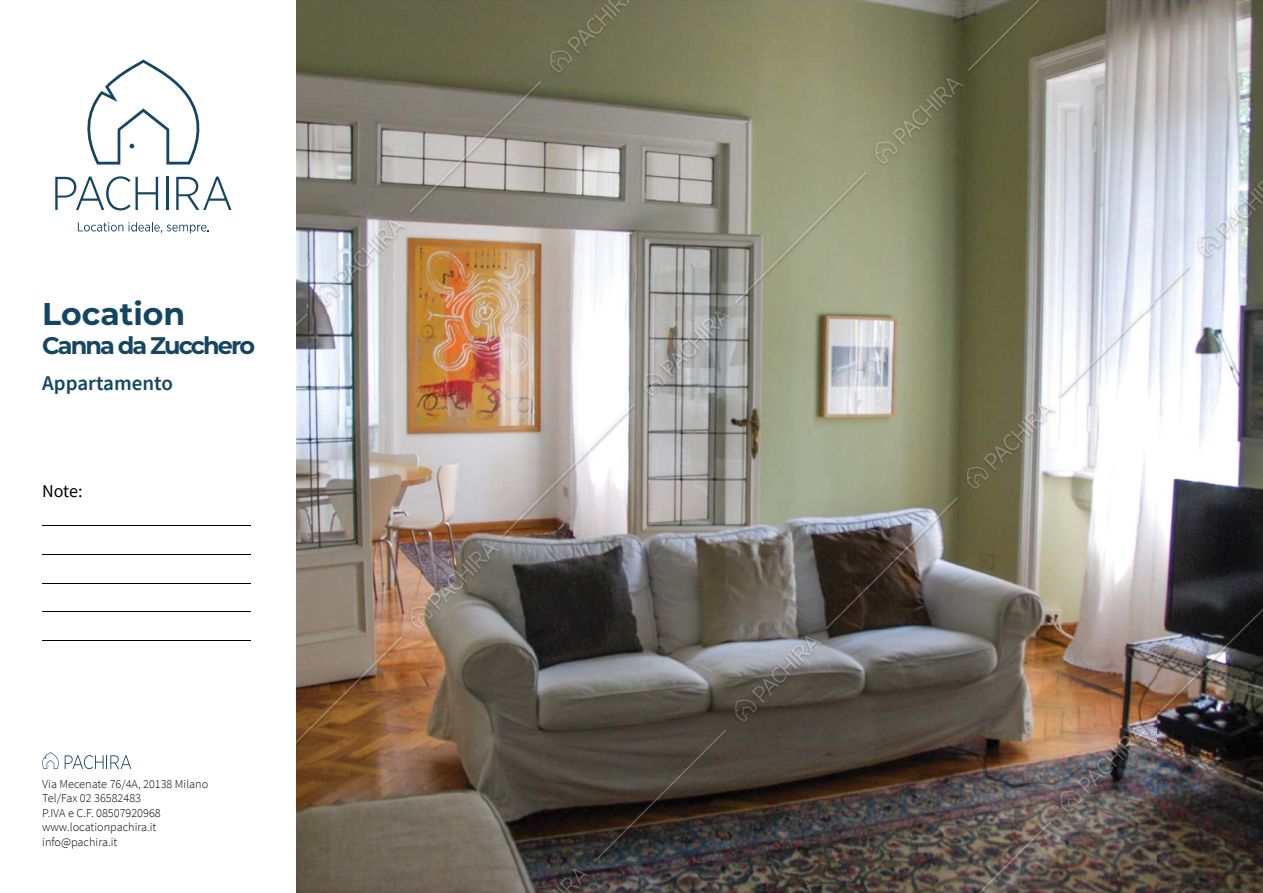
<style>
.page{position:relative;width:1263px;height:893px;background:#fff}
.page>*{position:absolute;margin:0;border:0;box-sizing:border-box;transform-origin:0 0}
.t1{font:700 31.5px "Montserrat";color:#154661}
.t2{font:700 24px "Montserrat";letter-spacing:-.08em;color:#154661}
.t3{font:600 21px "Source Sans Pro";color:#154661}
.t4{font:18px "Source Sans Pro";color:#000}
.t5{font:300 12px/14.4px "Source Sans Pro";color:#000}
</style>
<div class="page">
<svg style="left:78px;top:222px;width:131px;height:11px"></svg>
<svg style="left:55px;top:176px;width:103px;height:34px"></svg>
<hr style="left:166px;top:177px;width:2px;height:33px;background:#154661">
<svg style="left:176px;top:177px;width:55px;height:33px"></svg>
<svg style="left:87px;top:60px;width:113px;height:105px"></svg>
<hr style="left:42px;top:525px;width:209px;height:1px;background:#000">
<hr style="left:42px;top:583px;width:209px;height:1px;background:#000">
<hr style="left:42px;top:640px;width:209px;height:1px;background:#000">
<hr style="left:42px;top:554px;width:209px;height:1px;background:#000">
<hr style="left:42px;top:611px;width:209px;height:1px;background:#000">
<svg style="left:42px;top:752px;width:89px;height:17px"></svg>
<img style="left:297px;top:0;width:966px;height:893px">
<h1 class="t1" style="left:42px;top:291px;width:145px">Location</h1>
<h2 class="t2" style="left:42px;top:328px;width:214px">Canna da Zucchero</h2>
<h3 class="t3" style="left:42px;top:370px;width:132px">Appartamento</h3>
<h3 class="t4" style="left:42px;top:479px;width:42px">Note:</h3>
<p class="t5" style="left:42px;top:777px;width:168px">Via Mecenate 76/4A, 20138 Milano<br>Tel/Fax 02 36582483<br>P.IVA e C.F. 08507920968 www.locationpachira.it info@pachira.it</p>
</div>
